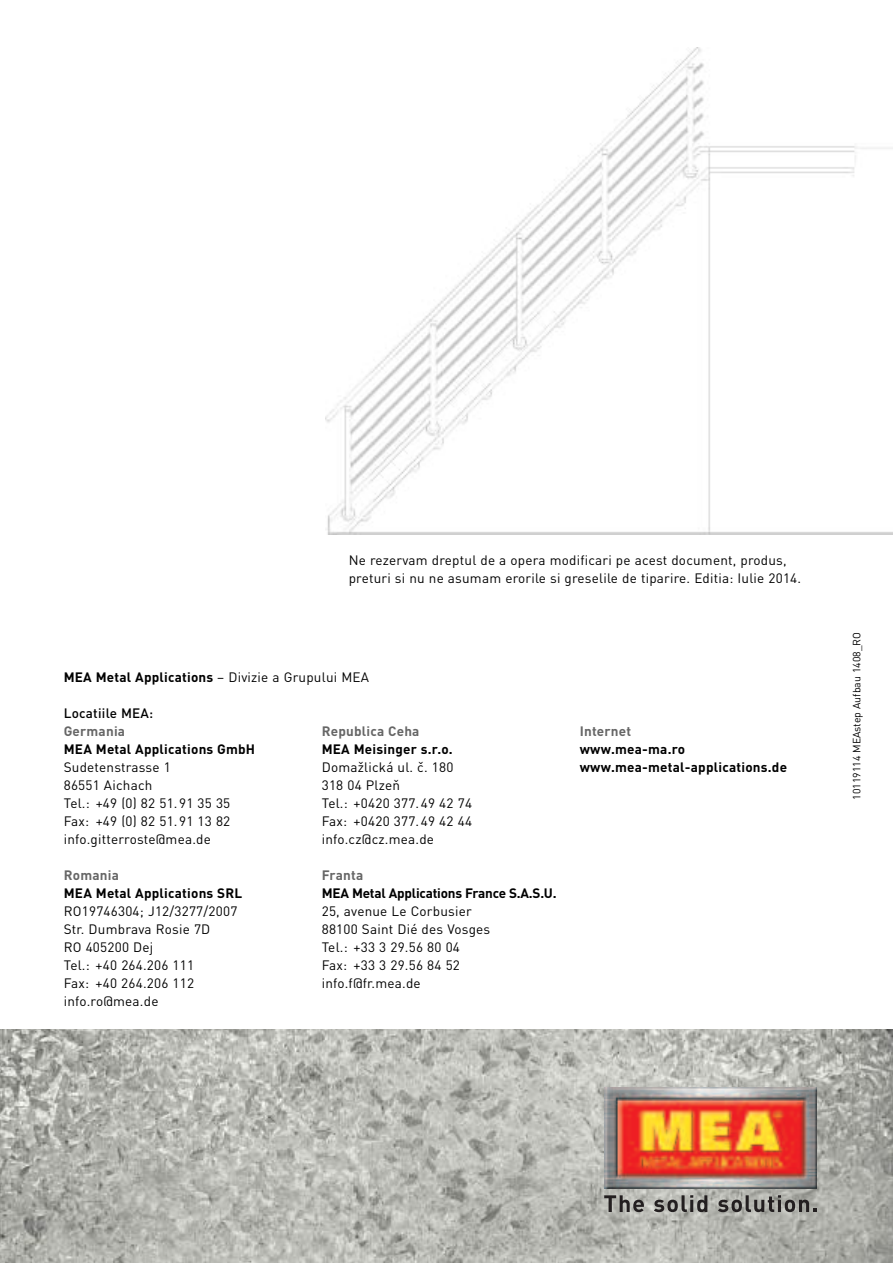
<style>
.page{position:relative;width:893px;height:1263px;background:#fff}
.page>*{position:absolute;margin:0;border:0;box-sizing:border-box;transform-origin:0 0}
.t1{font:13.5px/18px "DIN Pro";letter-spacing:.015em;color:#000}
.t2{font:700 13.5px/18px "DIN Pro";letter-spacing:.015em;color:#000}
.t3{font:700 13.5px "DIN Pro";letter-spacing:.015em;color:#666}
.t4{font:700 13.5px "DIN Pro";letter-spacing:-.015em;color:#000}
.t5{font:500 13.5px "DIN Pro";letter-spacing:.015em;color:#000}
.t6{font:10.5px "DIN Pro";color:#000}
.s1{font-weight:400}
</style>
<div class="page">
<img style="left:326px;top:48px;width:567px;height:486px">
<img style="left:0;top:1029px;width:893px;height:234px">
<svg style="left:604px;top:1195px;width:40px;height:17px"></svg>
<svg style="left:654px;top:1195px;width:53px;height:17px"></svg>
<svg style="left:718px;top:1195px;width:99px;height:17px;background:#7f7e7a"></svg>
<img style="left:604px;top:1088px;width:213px;height:101px">
<p class="t1" style="left:349px;top:552px;width:454px">Ne rezervam dreptul de a opera modificari pe acest document, produs, preturi si nu ne asumam erorile si greselile de tiparire. Editia: Iulie 2014.</p>
<p class="t2" style="left:64px;top:670px;width:307px">MEA Metal Applications <span class="s1">– Divizie a Grupului MEA</span></p>
<p class="t5" style="left:64px;top:709px;width:91px">Locatiile MEA:</p>
<p class="t3" style="left:64px;top:727px;width:63px">germania</p>
<p class="t2" style="left:64px;top:742px;width:193px">MEA Metal Applications gmbH</p>
<p class="t1" style="left:64px;top:760px;width:168px">Sudetenstrasse 1<br>86551 Aichach<br>Tel.: +49 (0) 82 51.91 35 35<br>Fax: +49 (0) 82 51.91 13 82 info.gitterroste@mea.de</p>
<p class="t3" style="left:64px;top:871px;width:57px">romania</p>
<p class="t2" style="left:64px;top:886px;width:180px">MEA Metal Applications srl</p>
<p class="t1" style="left:64px;top:904px;width:175px">RO19746304; J12/3277/2007<br>Str. Dumbrava Rosie 7D<br>RO 405200 Dej<br>Tel.: +40 264.206 111<br>Fax: +40 264.206 112 info.ro@mea.de</p>
<p class="t3" style="left:322px;top:727px;width:99px">republica ceha</p>
<p class="t2" style="left:322px;top:742px;width:133px">MEA Meisinger s.r.o.</p>
<p class="t1" style="left:322px;top:760px;width:152px">Domažlická ul. č. 180<br>318 04 Plzeň<br>Tel.: +0420 377.49 42 74<br>Fax: +0420 377.49 42 44 info.cz@cz.mea.de</p>
<p class="t3" style="left:322px;top:871px;width:43px">Franta</p>
<p class="t4" style="left:322px;top:889px;width:236px">MEA Metal Applications France s.A.s.u.</p>
<p class="t1" style="left:322px;top:904px;width:170px">25, avenue Le Corbusier<br>88100 Saint Dié des Vosges<br>Tel.: +33 3 29.56 80 04<br>Fax: +33 3 29.56 84 52 info.f@fr.mea.de</p>
<p class="t3" style="left:580px;top:727px;width:53px">Internet</p>
<p class="t2" style="left:580px;top:742px;width:209px">www.mea-ma.ro www.mea-metal-applications.de</p>
<p class="t6" style="left:853px;top:800px;width:169px;rotate:-90deg">10119114 MEAstep Aufbau 1408_RO</p>
</div>
